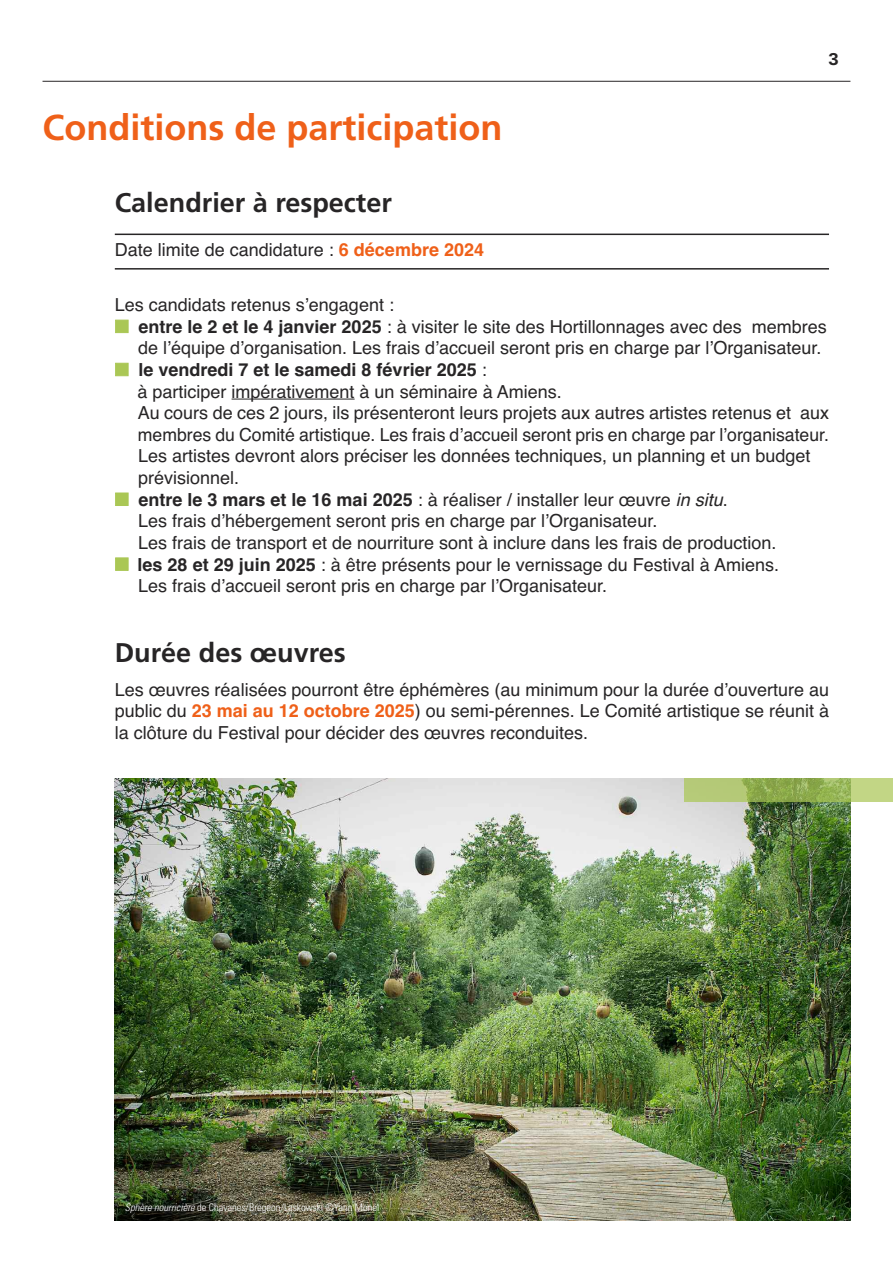
<style>
.page{position:relative;width:893px;height:1263px;background:#fff}
.page>*{position:absolute;margin:0;border:0;box-sizing:border-box;transform-origin:0 0}
.t1{font:700 36px "Frutiger";color:#ef6019}
.t2{font:700 27px "Frutiger";color:#272526}
.t3{font:18px/21.6px "Helvetica";color:#272526}
.t4{font:700 18px "Liberation Mono";color:#272526}
.t5{font:300 condensed 10.5px "Univers";color:#fff}
.s1{font-weight:700;color:#ef6019}
.s2{color:#aac755}
.s3{font-weight:700}
.s4{font-style:italic}
</style>
<div class="page">
<hr style="left:43px;top:81px;width:807px;height:1px;background:#272526">
<hr style="left:232px;top:399px;width:123px;height:1px;background:#272526">
<hr style="left:115px;top:234px;width:714px;height:1px;background:#272526">
<hr style="left:115px;top:268px;width:714px;height:2px;background:#272526">
<img style="left:115px;top:778px;width:735px;height:442px">
<div style="left:684px;top:778px;width:209px;height:24px;background:#aac755;opacity:.72"></div>
<h1 class="t1" style="left:43px;top:113px;width:462px">Conditions de participation</h1>
<h2 class="t2" style="left:115px;top:192px;width:279px">Calendrier à respecter</h2>
<p class="t3" style="left:115px;top:239px;width:371px">Date limite de candidature : <span class="s1">6 décembre 2024</span></p>
<p class="t4" style="left:828px;top:49px;width:12px">3</p>
<p class="t3" style="left:115px;top:294px;width:281px">Les candidats retenus s’engagent :</p>
<p class="t3" style="left:138px;top:316px;width:690px;text-indent:-23px"><span class="s2">■</span> <span class="s3">entre le 2 et le 4 janvier 2025</span> : à visiter le site des Hortillonnages avec des membres de l’équipe d’organisation. Les frais d’accueil seront pris en charge par l’Organisateur.</p>
<p class="t3" style="left:138px;top:359px;width:693px;text-indent:-22px"><span class="s2">■</span> <span class="s3">le vendredi 7 et le samedi 8 février 2025</span> :<br>à participer impérativement à un séminaire à Amiens.<br>Au cours de ces 2 jours, ils présenteront leurs projets aux autres artistes retenus et aux membres du Comité artistique. Les frais d’accueil seront pris en charge par l’organisateur.<br>Les artistes devront alors préciser les données techniques, un planning et un budget prévisionnel.</p>
<p class="t3" style="left:138px;top:489px;width:640px;text-indent:-23px"><span class="s2">■</span> <span class="s3">entre le 3 mars et le 16 mai 2025</span> : à réaliser / installer leur œuvre <span class="s4">in situ</span>.<br>Les frais d’hébergement seront pris en charge par l’Organisateur.<br>Les frais de transport et de nourriture sont à inclure dans les frais de production.</p>
<p class="t3" style="left:138px;top:554px;width:642px;text-indent:-23px"><span class="s2">■</span> <span class="s3">les 28 et 29 juin 2025</span> : à être présents pour le vernissage du Festival à Amiens.<br>Les frais d’accueil seront pris en charge par l’Organisateur.</p>
<h2 class="t2" style="left:115px;top:642px;width:233px">Durée des oeuvres</h2>
<p class="t3" style="left:115px;top:679px;width:716px;text-align:justify">Les œuvres réalisées pourront être éphémères (au minimum pour la durée d’ouverture au public du <span class="s1">23 mai au 12 octobre 2025</span>) ou semi-pérennes. Le Comité artistique se réunit à la clôture du Festival pour décider des œuvres reconduites.</p>
<p class="t5" style="left:125px;top:1203px;width:256px"><span class="s4">Sphère nourricière</span> de Chavanes/Bregeon/Laskowski ©Yann Monel</p>
</div>
